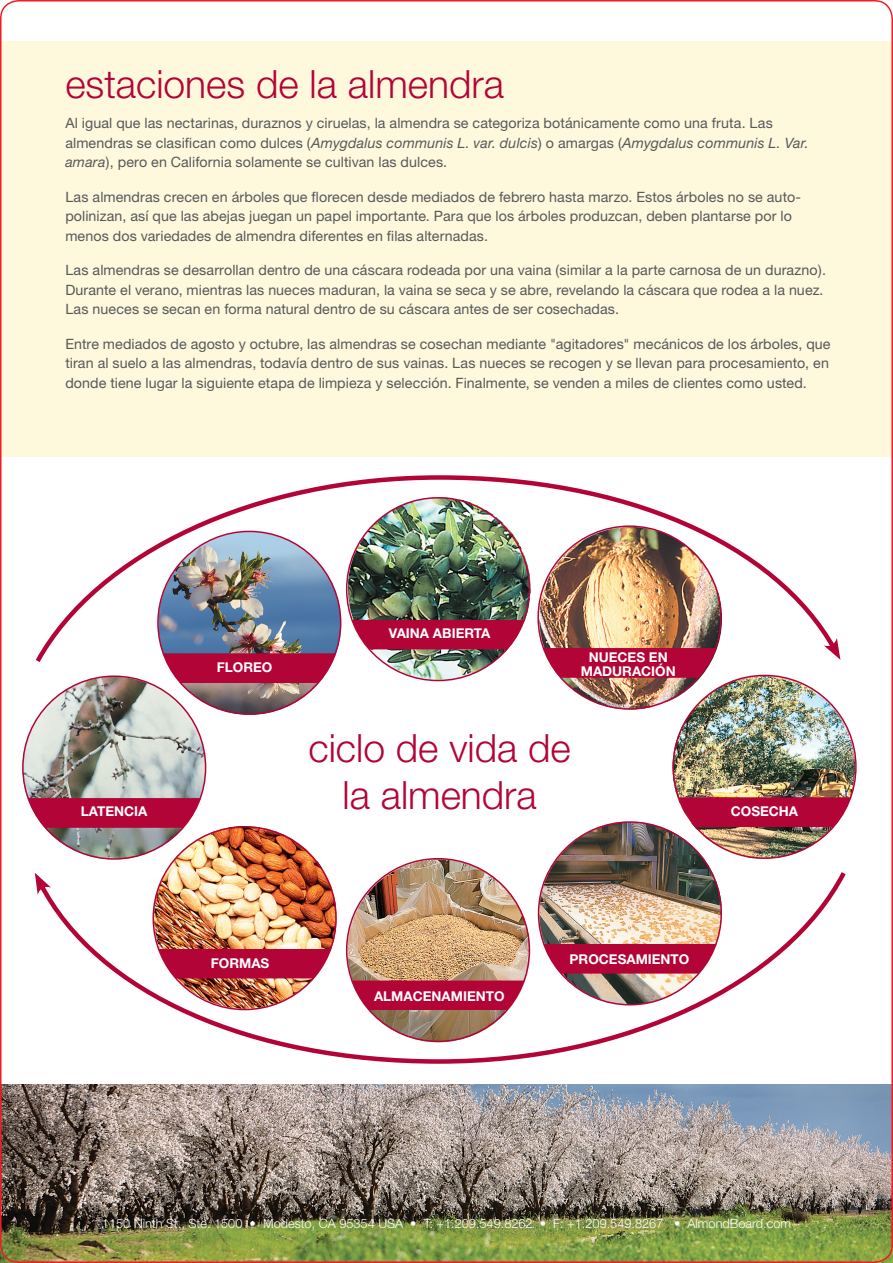
<style>
.page{position:relative;width:893px;height:1263px;background:#fff}
.page>*{position:absolute;margin:0;border:0;box-sizing:border-box;transform-origin:0 0}
.t1{font:300 39px/46.8px "Helvetica Neue";color:#b30437;text-align:center}
.t2{font:14.25px/19.5px "Helvetica Neue";letter-spacing:.01em;color:#57585a}
.t3{font:700 13.5px/13.5px "Helvetica Neue";color:#fff;text-align:center}
.t4{font:300 12.75px "Helvetica Neue";color:#fff}
.s1{font-style:italic}
</style>
<div class="page">
<img style="left:348px;top:497px;width:183px;height:183px;border-radius:91px">
<img style="left:539px;top:527px;width:183px;height:183px;border-radius:91px">
<svg style="left:552px;top:667px;width:156px;height:11px;background:#b51241"></svg>
<img style="left:539px;top:822px;width:183px;height:183px;border-radius:91px">
<img style="left:0;top:1084px;width:893px;height:179px">
<div style="left:0;top:42px;width:893px;height:415px;background:#fef8dd"></div>
<img style="left:35px;top:475px;width:796px;height:192px">
<svg style="left:824px;top:638px;width:16px;height:22px"></svg>
<img style="left:158px;top:532px;width:183px;height:183px;border-radius:91px">
<img style="left:22px;top:677px;width:183px;height:182px;border-radius:91px">
<img style="left:672px;top:676px;width:183px;height:183px;border-radius:91px">
<svg style="left:678px;top:797px;width:173px;height:30px;background:#b81946"></svg>
<svg style="left:28px;top:798px;width:172px;height:30px;background:#b81846"></svg>
<img style="left:154px;top:826px;width:183px;height:183px;border-radius:91px">
<svg style="left:163px;top:653px;width:172px;height:30px;background:#b71746"></svg>
<img style="left:44px;top:867px;width:802px;height:197px">
<svg style="left:35px;top:873px;width:16px;height:22px"></svg>
<p class="t1" style="left:65px;top:59px;width:440px">estaciones de la almendra</p>
<p class="t2" style="left:65px;top:113px;width:745px">Al igual que las nectarinas, duraznos y ciruelas, la almendra se categoriza botánicamente como una fruta. Las almendras se clasifican como dulces (<span class="s1">Amygdalus communis L. var. dulcis</span>) o amargas (<span class="s1">Amygdalus communis L. Var. amara</span>), pero en California solamente se cultivan las dulces.</p>
<p class="t2" style="left:65px;top:187px;width:737px">Las almendras crecen en árboles que florecen desde mediados de febrero hasta marzo. Estos árboles no se auto&shy;polinizan, así que las abejas juegan un papel importante. Para que los árboles produzcan, deben plantarse por lo menos dos variedades de almendra diferentes en filas alternadas.</p>
<p class="t2" style="left:65px;top:260px;width:762px">Las almendras se desarrollan dentro de una cáscara rodeada por una vaina (similar a la parte carnosa de un durazno).<br>Durante el verano, mientras las nueces maduran, la vaina se seca y se abre, revelando la cáscara que rodea a la nuez.<br>Las nueces se secan en forma natural dentro de su cáscara antes de ser cosechadas.</p>
<p class="t2" style="left:65px;top:334px;width:767px;text-align:justify">Entre mediados de agosto y octubre, las almendras se cosechan mediante "agitadores" mecánicos de los árboles, que tiran al suelo a las almendras, todavía dentro de sus vainas. Las nueces se recogen y se llevan para procesamiento, en donde tiene lugar la siguiente etapa de limpieza y selección. Finalmente, se venden a miles de clientes como usted.</p>
<p class="t3" style="left:81px;top:804px;width:68px">LATENCIA</p>
<p class="t3" style="left:217px;top:660px;width:57px">FLOREO</p>
<p class="t3" style="left:389px;top:626px;width:103px">VAINA ABIERTA</p>
<p class="t3" style="left:581px;top:650px;width:96px">NUECES EN<br>MADURACIÓN</p>
<p class="t1" style="left:308px;top:724px;width:264px">ciclo de vida de la almendra</p>
<p class="t3" style="left:731px;top:804px;width:69px">COSECHA</p>
<p class="t3" style="left:211px;top:956px;width:60px">FORMAS</p>
<p class="t3" style="left:374px;top:989px;width:132px">ALMACENAMIENTO</p>
<p class="t3" style="left:570px;top:952px;width:121px">PROCESAMIENTO</p>
<p class="t4" style="left:102px;top:1215px;width:691px">1150 Ninth St., Ste. 1500 • Modesto, CA 95354 USA • T: +1.209.549.8262 • F: +1.209.549.8267 • AlmondBoard.com</p>
</div>
